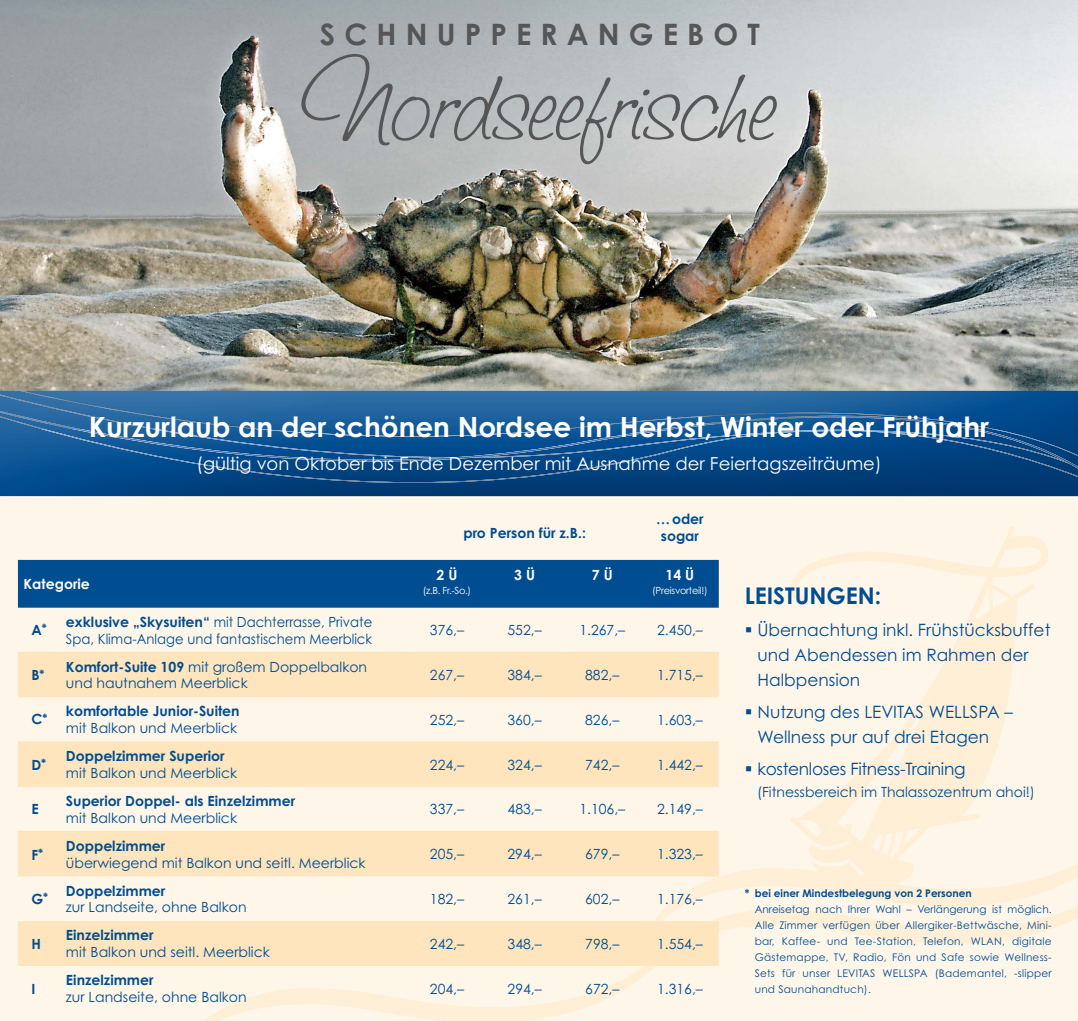
<style>
.page{position:relative;width:1078px;height:1021px;background:#fff}
.page>*{position:absolute;margin:0;border:0;box-sizing:border-box;transform-origin:0 0}
.t1{font:500 81.9px "Saginaw";letter-spacing:.03em;color:#565656}
.t2{font:700 29.5px "Century Gothic Std";letter-spacing:.31em;color:#565656}
.t3{font:700 27.8px "Century Gothic Std";color:#fff}
.t4{font:700 23px "Century Gothic Std";color:#004d91}
.t5{font:18px "Century Gothic Std";color:#fff}
.t6{font:17px/25px "Century Gothic Std";color:#004d91}
.t7{font:17px "Century Gothic Std";letter-spacing:-.02em;color:#004d91}
.t8{font:14px/16.8px "Century Gothic Std";color:#004d91}
.t9{font:700 14px/16.8px "Century Gothic Std";color:#004d91;text-align:center}
.t10{font:14px/16.8px "Century Gothic Std";color:#004d91;scale:.94 1}
.t11{font:700 14px "Century Gothic Std";color:#fff}
.t12{font:10.5px/16px "Century Gothic Std";letter-spacing:.02em;color:#004d91;text-align:justify}
.t13{font:700 10.5px "Century Gothic Std";color:#004d91}
.t14{font:9.8px "Century Gothic Std";letter-spacing:-.03em;color:#fff}
.s1{font-weight:700}
</style>
<div class="page">
<img style="left:0;top:0;width:1077px;height:389px">
<div style="left:0;top:446px;width:1077px;height:574px;background:#fff6ea"></div>
<svg style="left:191px;top:876px;width:856px;height:144px"></svg>
<svg style="left:649px;top:526px;width:428px;height:404px"></svg>
<div style="left:0;top:389px;width:1077px;height:108px;background:#003054;opacity:.75"></div>
<div style="left:18px;top:560px;width:700px;height:47px;background:#004d91"></div>
<svg style="left:18px;top:653px;width:700px;height:223px;fill:#fee5be"></svg>
<div style="left:18px;top:921px;width:700px;height:44px;background:#fee5be"></div>
<hr style="left:18px;top:651px;width:42px;height:2px;background:#fee5be">
<hr style="left:60px;top:651px;width:348px;height:2px;background:#fee5be">
<hr style="left:408px;top:651px;width:77px;height:2px;background:#fee5be">
<hr style="left:485px;top:651px;width:78px;height:2px;background:#fee5be">
<hr style="left:563px;top:651px;width:78px;height:2px;background:#fee5be">
<hr style="left:641px;top:651px;width:77px;height:2px;background:#fee5be">
<hr style="left:18px;top:741px;width:42px;height:1px;background:#fee5be">
<hr style="left:60px;top:741px;width:348px;height:1px;background:#fee5be">
<hr style="left:408px;top:741px;width:77px;height:1px;background:#fee5be">
<hr style="left:485px;top:741px;width:78px;height:1px;background:#fee5be">
<hr style="left:563px;top:741px;width:78px;height:1px;background:#fee5be">
<hr style="left:641px;top:741px;width:77px;height:1px;background:#fee5be">
<hr style="left:18px;top:830px;width:42px;height:2px;background:#fee5be">
<hr style="left:60px;top:830px;width:348px;height:2px;background:#fee5be">
<hr style="left:408px;top:830px;width:77px;height:2px;background:#fee5be">
<hr style="left:485px;top:830px;width:78px;height:2px;background:#fee5be">
<hr style="left:563px;top:830px;width:78px;height:2px;background:#fee5be">
<hr style="left:641px;top:830px;width:77px;height:2px;background:#fee5be">
<h2 class="t2" style="left:320px;top:16px;width:441px">SCHNUPPERANGEBOT</h2>
<h1 class="t1" style="left:306px;top:41px;width:468px">Nordseefrische</h1>
<h3 class="t3" style="left:89px;top:409px;width:901px">Kurzurlaub an der schönen Nordsee im Herbst, Winter oder Frühjahr</h3>
<p class="t5" style="left:196px;top:452px;width:686px">(gültig von Oktober bis Ende Dezember mit Ausnahme der Feiertagszeiträume)</p>
<p class="t11" style="left:24px;top:575px;width:68px">Kategorie</p>
<p class="t9" style="left:463px;top:524px;width:124px">pro Person für z.B.:</p>
<p class="t9" style="left:656px;top:510px;width:49px">…oder sogar</p>
<p class="t11" style="left:436px;top:566px;width:22px">2 Ü</p>
<p class="t14" style="left:422px;top:584px;width:50px">(z.B. Fr.-So.)</p>
<p class="t11" style="left:514px;top:566px;width:22px">3 Ü</p>
<p class="t11" style="left:591px;top:566px;width:22px">7 Ü</p>
<p class="t11" style="left:665px;top:566px;width:30px">14 Ü</p>
<p class="t14" style="left:652px;top:584px;width:57px">(Preisvorteil!)</p>
<p class="t9" style="left:31px;top:621px;width:17px">A<sup>*</sup></p>
<p class="t10" style="left:66px;top:613px;width:327px"><span class="s1">exklusive „Skysuiten“</span> mit Dachterrasse, Private<br>Spa, Klima-Anlage und fantastischem Meerblick</p>
<p class="t8" style="left:430px;top:621px;width:36px">376,–</p>
<p class="t8" style="left:507px;top:621px;width:36px">552,–</p>
<p class="t8" style="left:579px;top:621px;width:47px">1.267,–</p>
<p class="t8" style="left:657px;top:621px;width:47px">2.450,–</p>
<p class="t9" style="left:31px;top:666px;width:15px">B<sup>*</sup></p>
<p class="t8" style="left:66px;top:658px;width:302px"><span class="s1">Komfort-Suite 109</span> mit großem Doppelbalkon und hautnahem Meerblick</p>
<p class="t8" style="left:430px;top:666px;width:36px">267,–</p>
<p class="t8" style="left:507px;top:666px;width:36px">384,–</p>
<p class="t8" style="left:585px;top:666px;width:36px">882,–</p>
<p class="t8" style="left:657px;top:666px;width:47px">1.715,–</p>
<p class="t9" style="left:31px;top:710px;width:17px">C<sup>*</sup></p>
<p class="t9" style="left:66px;top:702px;width:175px">komfortable Junior-Suiten</p>
<p class="t8" style="left:66px;top:719px;width:173px">mit Balkon und Meerblick</p>
<p class="t8" style="left:430px;top:711px;width:36px">252,–</p>
<p class="t8" style="left:507px;top:711px;width:36px">360,–</p>
<p class="t8" style="left:585px;top:711px;width:36px">826,–</p>
<p class="t8" style="left:657px;top:711px;width:47px">1.603,–</p>
<p class="t9" style="left:31px;top:756px;width:16px">D<sup>*</sup></p>
<p class="t9" style="left:66px;top:747px;width:160px">Doppelzimmer Superior</p>
<p class="t8" style="left:66px;top:764px;width:173px">mit Balkon und Meerblick</p>
<p class="t8" style="left:430px;top:756px;width:36px">224,–</p>
<p class="t8" style="left:507px;top:756px;width:36px">324,–</p>
<p class="t8" style="left:585px;top:756px;width:36px">742,–</p>
<p class="t8" style="left:657px;top:756px;width:47px">1.442,–</p>
<p class="t9" style="left:31px;top:800px;width:9px">E</p>
<p class="t9" style="left:66px;top:792px;width:231px">Superior Doppel- als Einzelzimmer</p>
<p class="t8" style="left:66px;top:809px;width:173px">mit Balkon und Meerblick</p>
<p class="t8" style="left:430px;top:800px;width:36px">337,–</p>
<p class="t8" style="left:507px;top:800px;width:36px">483,–</p>
<p class="t8" style="left:579px;top:800px;width:47px">1.106,–</p>
<p class="t8" style="left:657px;top:800px;width:47px">2.149,–</p>
<p class="t9" style="left:31px;top:845px;width:13px">F<sup>*</sup></p>
<p class="t9" style="left:66px;top:837px;width:101px">Doppelzimmer</p>
<p class="t8" style="left:66px;top:854px;width:301px">überwiegend mit Balkon und seitl. Meerblick</p>
<p class="t8" style="left:430px;top:845px;width:36px">205,–</p>
<p class="t8" style="left:507px;top:845px;width:36px">294,–</p>
<p class="t8" style="left:585px;top:845px;width:36px">679,–</p>
<p class="t8" style="left:657px;top:845px;width:47px">1.323,–</p>
<p class="t9" style="left:31px;top:890px;width:18px">G<sup>*</sup></p>
<p class="t9" style="left:66px;top:881px;width:101px">Doppelzimmer</p>
<p class="t8" style="left:66px;top:898px;width:182px">zur Landseite, ohne Balkon</p>
<p class="t8" style="left:430px;top:890px;width:36px">182,–</p>
<p class="t8" style="left:507px;top:890px;width:36px">261,–</p>
<p class="t8" style="left:585px;top:890px;width:36px">602,–</p>
<p class="t8" style="left:657px;top:890px;width:47px">1.176,–</p>
<p class="t9" style="left:31px;top:935px;width:11px">H</p>
<p class="t9" style="left:66px;top:926px;width:89px">Einzelzimmer</p>
<p class="t8" style="left:66px;top:943px;width:205px">mit Balkon und seitl. Meerblick</p>
<p class="t8" style="left:430px;top:935px;width:36px">242,–</p>
<p class="t8" style="left:507px;top:935px;width:36px">348,–</p>
<p class="t8" style="left:585px;top:935px;width:36px">798,–</p>
<p class="t8" style="left:657px;top:935px;width:47px">1.554,–</p>
<p class="t9" style="left:31px;top:979px;width:5px">I</p>
<p class="t9" style="left:66px;top:971px;width:89px">Einzelzimmer</p>
<p class="t8" style="left:66px;top:988px;width:182px">zur Landseite, ohne Balkon</p>
<p class="t8" style="left:430px;top:979px;width:36px">204,–</p>
<p class="t8" style="left:507px;top:979px;width:36px">294,–</p>
<p class="t8" style="left:585px;top:979px;width:36px">672,–</p>
<p class="t8" style="left:657px;top:979px;width:47px">1.316,–</p>
<h3 class="t4" style="left:744px;top:581px;width:138px">LEISTUNGEN:</h3>
<p class="t6" style="left:757px;top:617px;width:294px;text-indent:-13px">▪ Übernachtung inkl. Frühstücksbuffet und Abendessen im Rahmen der<br>Halbpension</p>
<p class="t6" style="left:757px;top:699px;width:257px;text-indent:-13px">▪ Nutzung des LEVITAS WELLSPA –<br>Wellness pur auf drei Etagen</p>
<p class="t7" style="left:744px;top:758px;width:222px">▪ kostenloses Fitness-Training</p>
<p class="t8" style="left:756px;top:783px;width:279px">(Fitnessbereich im Thalassozentrum ahoi!)</p>
<p class="t13" style="left:744px;top:886px;width:228px">* bei einer Mindestbelegung von 2 Personen</p>
<p class="t12" style="left:754px;top:900px;width:298px">Anreisetag nach Ihrer Wahl – Verlängerung ist möglich.<br>Alle Zimmer verfügen über Allergiker-Bettwäsche, Mini&shy;bar, Kaffee- und Tee-Station, Telefon, WLAN, digitale Gästemappe, TV, Radio, Fön und Safe sowie Wellness-Sets für unser LEVITAS WELLSPA (Bademantel, -slipper und Saunahandtuch).</p>
</div>
